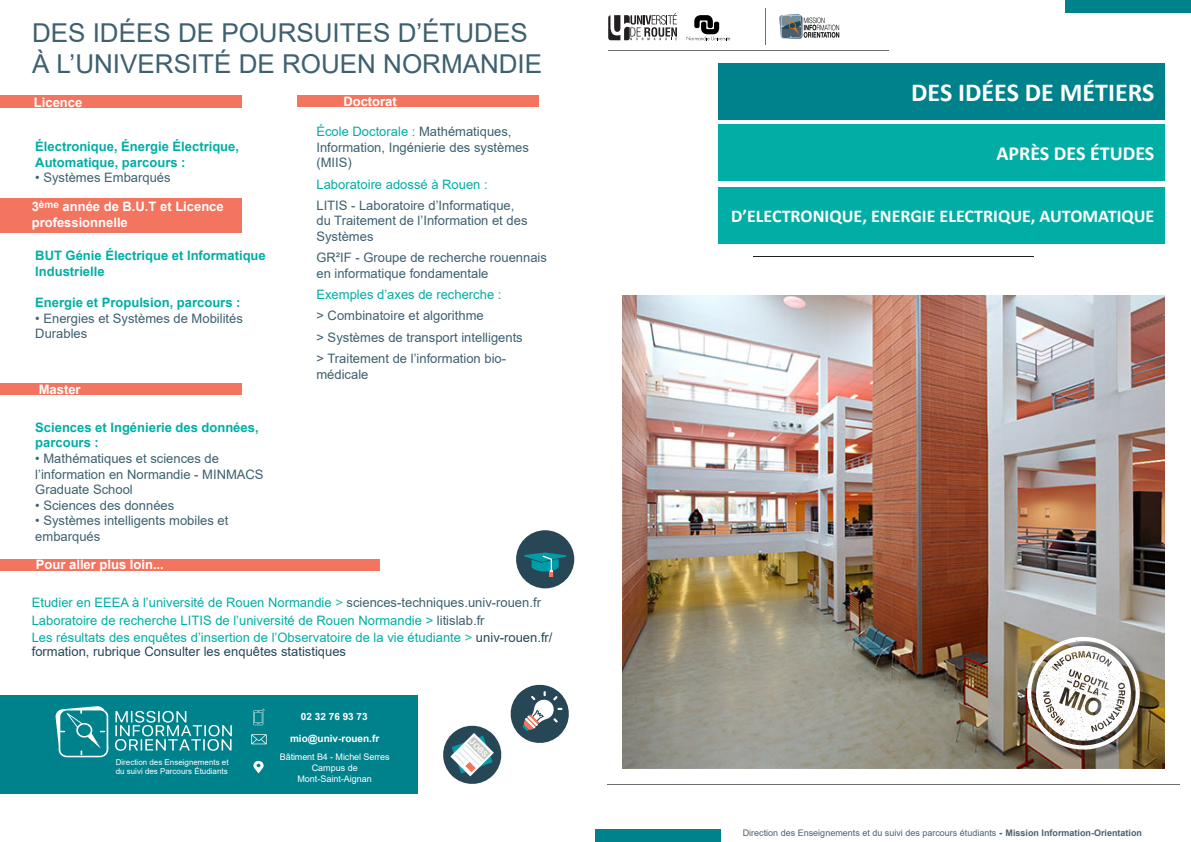
<style>
.page{position:relative;width:1191px;height:842px;background:#fff}
.page>*{position:absolute;margin:0;border:0;box-sizing:border-box;transform-origin:0 0}
.t1{font:26px "Arial";color:#3e6070}
.t2{font:700 26px "Calibri";color:#fff}
.t3{font:700 20px "Calibri";color:#fff}
.t4{font:700 18px "Calibri";color:#fff}
.t5{font:13px/15.6px "Arial";color:#3e6070}
.t6{font:13px/14px "Arial";color:#00aea5}
.t7{font:700 13px/15.6px "Arial";color:#00aea5}
.t8{font:700 13px/15.6px "Arial";color:#fff}
.t9{font:700 10px "Arial";color:#fff}
.t10{font:9px "Arial";color:#4b6172}
.t11{font:9px "Arial";letter-spacing:-.005em;color:#fff}
.t12{font:8px/8.8px "Arial";color:#fff}
.t13{font:7.9px "Arial Rounded MT Bold";color:#fff}
.s1{color:#00aea5}
.s2{color:#2abca8}
.s3{color:#3e6070}
.s4{color:#284756}
.s5{font-weight:900}
.s6{font-weight:700}
</style>
<div class="page">
<svg style="left:608px;top:13px;width:69px;height:27px"></svg>
<svg style="left:686px;top:15px;width:44px;height:25px"></svg>
<hr style="left:765px;top:8px;width:1px;height:37px;background:#706f6f">
<hr style="left:608px;top:50px;width:280px;height:1px;background:#706f6f">
<hr style="left:607px;top:784px;width:572px;height:1px;background:#706f6f">
<div style="left:1066px;top:0;width:125px;height:13px;background:#00828d"></div>
<div style="left:595px;top:829px;width:125px;height:13px;background:#00828d"></div>
<div style="left:718px;top:63px;width:446px;height:56px;background:#00828d"></div>
<div style="left:718px;top:124px;width:446px;height:57px;background:#00aea5"></div>
<div style="left:718px;top:187px;width:446px;height:56px;background:#00aea5"></div>
<hr style="left:753px;top:256px;width:280px;height:1px;background:#231f20">
<img style="left:622px;top:295px;width:542px;height:473px">
<img style="left:779px;top:13px;width:61px;height:26px">
<div style="left:1028px;top:638px;width:124px;height:124px;background:#231f20;opacity:.75"></div>
<img style="left:1027px;top:636px;width:113px;height:114px">
<svg style="left:443px;top:684px;width:126px;height:100px"></svg>
<div style="left:516px;top:530px;width:58px;height:58px;background:#284756;border-radius:50%"></div>
<svg style="left:524px;top:552px;width:42px;height:25px"></svg>
<div style="left:0;top:695px;width:417px;height:98px;background:#00828d"></div>
<svg style="left:55px;top:706px;width:177px;height:51px"></svg>
<svg style="left:253px;top:761px;width:11px;height:12px"></svg>
<svg style="left:251px;top:734px;width:16px;height:10px"></svg>
<svg style="left:253px;top:709px;width:12px;height:16px"></svg>
<div style="left:0;top:95px;width:242px;height:13px;background:#f3745f"></div>
<div style="left:0;top:383px;width:242px;height:12px;background:#f3745f"></div>
<div style="left:297px;top:95px;width:242px;height:11px;background:#f3745f"></div>
<div style="left:0;top:559px;width:380px;height:12px;background:#f3745f"></div>
<div style="left:0;top:198px;width:242px;height:35px;background:#f3745f"></div>
<p class="t1" style="left:32px;top:15px;width:497px">DES IDÉES DE POURSUITES D’ÉTUDES</p>
<p class="t1" style="left:32px;top:46px;width:511px">À L’UNIVERSITÉ DE ROUEN NORMANDIE</p>
<p class="t8" style="left:34px;top:95px;width:50px">Licence</p>
<p class="t7" style="left:35px;top:139px;width:205px">Électronique, Énergie Électrique,<br>Automatique, parcours :</p>
<p class="t5" style="left:35px;top:170px;width:137px">• Systèmes Embarqués</p>
<p class="t8" style="left:32px;top:199px;width:193px">3<sup>ème</sup> année de B.U.T et Licence professionnelle</p>
<p class="t7" style="left:35px;top:248px;width:232px">BUT Génie Électrique et Informatique<br>Industrielle</p>
<p class="t7" style="left:35px;top:295px;width:207px">Energie et Propulsion, parcours :</p>
<p class="t5" style="left:35px;top:310px;width:209px">• Energies et Systèmes de Mobilités<br>Durables</p>
<p class="t8" style="left:39px;top:382px;width:43px">Master</p>
<p class="t7" style="left:35px;top:419px;width:225px">Sciences et Ingénierie des données, parcours :</p>
<p class="t5" style="left:35px;top:450px;width:230px">• Mathématiques et sciences de l’information en Normandie - MINMACS<br>Graduate School</p>
<p class="t5" style="left:35px;top:497px;width:140px">• Sciences des données</p>
<p class="t5" style="left:35px;top:513px;width:195px">• Systèmes intelligents mobiles et embarqués</p>
<p class="t8" style="left:36px;top:557px;width:129px">Pour aller plus loin...</p>
<p class="t8" style="left:343px;top:93px;width:55px">Doctorat</p>
<p class="t5" style="left:316px;top:124px;width:214px"><span class="s1">École Doctorale :</span> Mathématiques,<br>Information, Ingénierie des systèmes (MIIS)</p>
<p class="t6" style="left:316px;top:177px;width:173px">Laboratoire adossé à Rouen :</p>
<p class="t5" style="left:316px;top:197px;width:212px">LITIS - Laboratoire d’Informatique, du Traitement de l’Information et des<br>Systèmes</p>
<p class="t5" style="left:316px;top:250px;width:232px">GR²IF - Groupe de recherche rouennais en informatique fondamentale</p>
<p class="t6" style="left:316px;top:287px;width:186px">Exemples d’axes de recherche :</p>
<p class="t5" style="left:316px;top:308px;width:169px">&gt; Combinatoire et algorithme</p>
<p class="t5" style="left:316px;top:329px;width:208px">&gt; Systèmes de transport intelligents</p>
<p class="t5" style="left:316px;top:350px;width:191px">&gt; Traitement de l’information bio&shy;médicale</p>
<p class="t6" style="left:32px;top:595px;width:511px">Etudier en EEEA à l’université de Rouen Normandie <span class="s2">&gt;</span> <span class="s3">sciences-techniques.univ-rouen.fr</span></p>
<p class="t6" style="left:32px;top:613px;width:454px">Laboratoire de recherche LITIS de l’université de Rouen Normandie &gt; <span class="s3">litislab.fr</span></p>
<p class="t6" style="left:32px;top:631px;width:522px">Les résultats des enquêtes d’insertion de l’Observatoire de la vie étudiante <span class="s2">&gt;</span> <span class="s4">univ-rouen.fr/ formation, rubrique Consulter les enquêtes statistiques</span></p>
<p class="t12" style="left:116px;top:758px;width:114px">Direction des Enseignements et du suivi des Parcours Étudiants</p>
<p class="t9" style="left:301px;top:709px;width:68px">02 32 76 93 73</p>
<p class="t9" style="left:290px;top:732px;width:91px">mio@univ-rouen.fr</p>
<p class="t11" style="left:280px;top:751px;width:111px">Bâtiment B4 - Michel Serres</p>
<p class="t11" style="left:312px;top:761px;width:48px">Campus de</p>
<p class="t11" style="left:297px;top:772px;width:76px">Mont-Saint-Aignan</p>
<p class="t13" style="left:474px;top:737px;width:23px;rotate:45deg">JOBS</p>
<p class="t2" style="left:911px;top:74px;width:245px">DES IDÉES DE MÉTIERS</p>
<p class="t3" style="left:996px;top:139px;width:160px">APRÈS DES ÉTUDES</p>
<p class="t4" style="left:731px;top:203px;width:425px">D’ELECTRONIQUE, ENERGIE ELECTRIQUE, AUTOMATIQUE</p>
<p class="t10" style="left:742px;top:826px;width:401px">Direction des Enseignements et du suivi des parcours étudiants <span class="s5">-</span> <span class="s6">Mission Information-Orientation</span></p>
</div>
